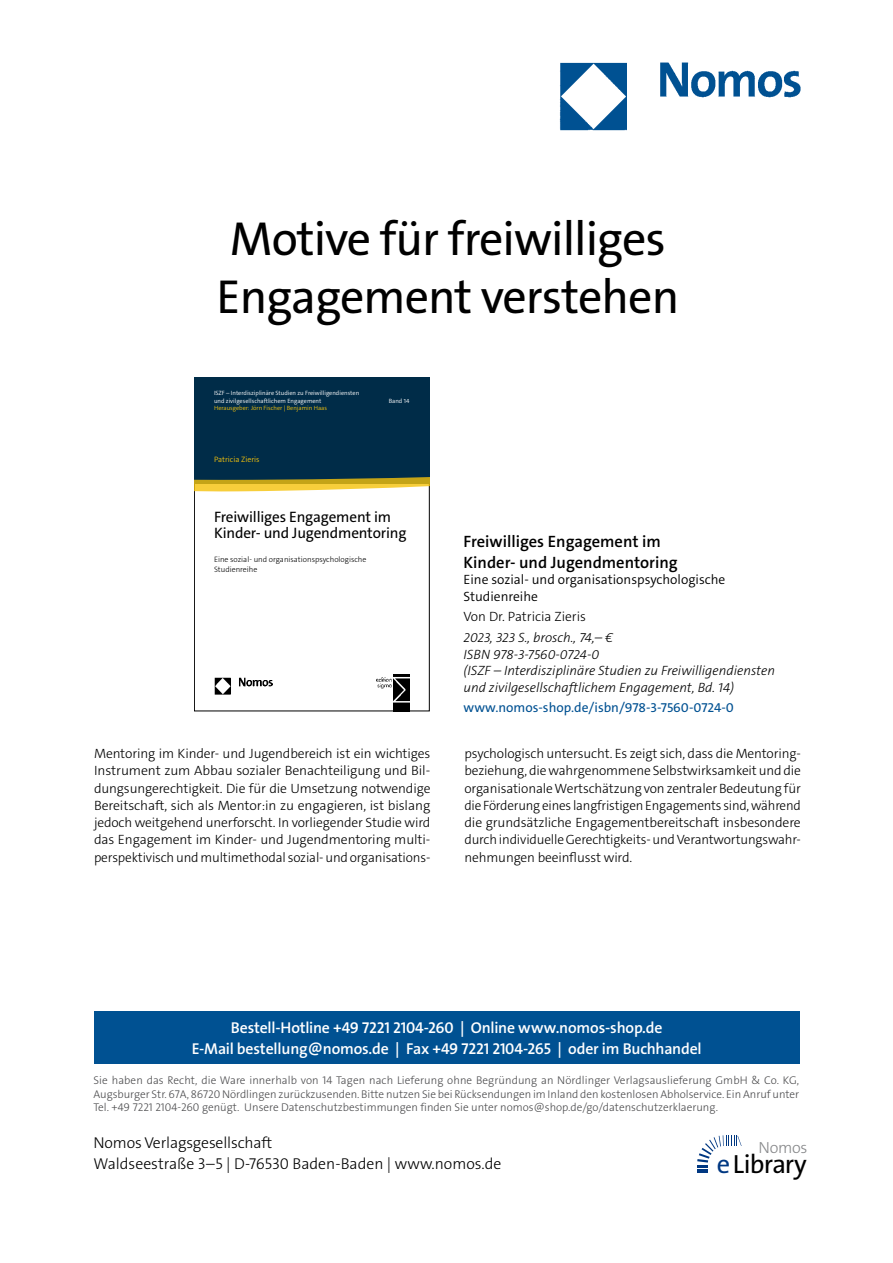
<style>
.page{position:relative;width:893px;height:1263px;background:#fff}
.page>*{position:absolute;margin:0;border:0;box-sizing:border-box;transform-origin:0 0}
._000_Headline{font:48px/57.6px "The Sans Os F";letter-spacing:-.02em;color:#000}
.t1{font:26.4px "The Sans Os F";letter-spacing:-.03em;color:#000}
._001_Buchtitel{font:600 16.5px/21px "The Sans C5";color:#000}
.t2{font:300 16.2px "The Sans Os F";letter-spacing:-.02em;color:#87888a}
.t3{font:600 15.75px/21px "The Sans Os F";letter-spacing:-.01em;color:#fff;text-align:center}
.t4{font:300 15.75px/21px "The Sans Os F";color:#000}
.t5{font:15.15px/16.4px "The Sans C5";letter-spacing:-.01em;color:#000}
._005_Fließtext{font:300 13.5px/17.2px "The Sans C5";letter-spacing:-.01em;color:#000;text-align:justify}
._004_Bibilo{font:italic 300 13.5px/16.5px "The Sans C5";color:#000}
._002_Untertitel{font:300 13.5px/16.5px "The Sans C5";color:#000}
.www_link{font:13.5px "The Sans C5";color:#005192}
._003_Autor{font:300 13.5px "The Sans C5";color:#000}
.t6{font:300 11.25px/13.5px "The Sans Os F";color:#4b4b4d;text-align:justify}
.t7{font:300 7.8px/10.1px "The Sans C5";color:#000}
.t8{font:300 7.8px "The Sans C5";color:#f5c20b}
.t9{font:300 6.15px/7.4px "The Sans C5";color:#fff}
.t10{font:300 6.15px "The Sans C5";color:#f5c20b}
.s1{color:#003882}
</style>
<div class="page">
<img style="left:559px;top:62px;width:242px;height:69px">
<div style="left:94px;top:1011px;width:705px;height:52px;background:#005192"></div>
<svg style="left:697px;top:1135px;width:45px;height:38px"></svg>
<div style="left:194px;top:476px;width:236px;height:235px;border:1px solid #000"></div>
<div style="left:194px;top:377px;width:236px;height:107px;background:#002c48"></div>
<img style="left:376px;top:675px;width:34px;height:36px">
<svg style="left:194px;top:477px;width:236px;height:15px"></svg>
<img style="left:214px;top:677px;width:58px;height:17px">
<p class="_000_Headline" style="left:217px;top:210px;width:464px">Motive für freiwilliges<br>Engagement verstehen</p>
<p class="t9" style="left:214px;top:389px;width:147px">ISZF – Interdisziplinäre Studien zu Freiwilligendiensten und zivilgesellschaftlichem Engagement</p>
<p class="t9" style="left:389px;top:397px;width:22px">Band 14</p>
<p class="t10" style="left:214px;top:404px;width:115px">Herausgeber: Jörn Fischer | Benjamin Haas</p>
<p class="t8" style="left:214px;top:455px;width:47px">Patricia Zieris</p>
<p class="t5" style="left:214px;top:509px;width:194px">Freiwilliges Engagement im<br>Kinder- und Jugendmentoring</p>
<p class="t7" style="left:214px;top:554px;width:154px">Eine sozial- und organisationspsychologische<br>Studienreihe</p>
<p class="_001_Buchtitel" style="left:463px;top:531px;width:216px">Freiwilliges Engagement im<br>Kinder- und Jugendmentoring</p>
<p class="_002_Untertitel" style="left:463px;top:571px;width:263px">Eine sozial- und organisationspsychologische<br>Studienreihe</p>
<p class="_003_Autor" style="left:463px;top:608px;width:124px">Von Dr. Patricia Zieris</p>
<p class="_004_Bibilo" style="left:463px;top:629px;width:313px">2023, 323 S., brosch., 74,– €<br>ISBN 978-3-7560-0724-0<br>(ISZF – Interdisziplinäre Studien zu Freiwilligendiensten und zivilgesellschaftlichem Engagement, Bd. 14)</p>
<p class="www_link" style="left:463px;top:699px;width:272px">www.nomos-shop.de/isbn/978-3-7560-0724-0</p>
<p class="_005_Fließtext" style="left:94px;top:745px;width:338px">Mentoring im Kinder- und Jugendbereich ist ein wichtiges Instrument zum Abbau sozialer Benachteiligung und Bil&shy;dungsungerechtigkeit. Die für die Umsetzung notwendige Bereitschaft, sich als Mentor:in zu engagieren, ist bislang jedoch weitgehend unerforscht. In vorliegender Studie wird das Engagement im Kinder- und Jugendmentoring multi&shy;perspektivisch und multimethodal sozial- und organisations-</p>
<p class="_005_Fließtext" style="left:464px;top:745px;width:338px">psychologisch untersucht. Es zeigt sich, dass die Mentoring&shy;beziehung, die wahrgenommene Selbstwirksamkeit und die organisationale Wertschätzung von zentraler Bedeutung für die Förderung eines langfristigen Engagements sind, während die grundsätzliche Engagementbereitschaft insbesondere durch individuelle Gerechtigkeits- und Verantwortungswahr&shy;nehmungen beeinflusst wird.</p>
<p class="t3" style="left:192px;top:1017px;width:511px">Bestell-Hotline +49 7221 2104-260 | Online www.nomos-shop.de<br>E-Mail bestellung@nomos.de | Fax +49 7221 2104-265 | oder im Buchhandel</p>
<p class="t6" style="left:94px;top:1074px;width:707px">Sie haben das Recht, die Ware innerhalb von 14 Tagen nach Lieferung ohne Begründung an Nördlinger Verlagsauslieferung GmbH &amp; Co. KG, Augsburger Str. 67A, 86720 Nördlingen zurückzusenden. Bitte nutzen Sie bei Rücksendungen im Inland den kostenlosen Abholservice. Ein Anruf unter Tel. +49 7221 2104-260 genügt. Unsere Datenschutzbestimmungen finden Sie unter nomos@shop.de/go/datenschutzerklaerung.</p>
<p class="t4" style="left:94px;top:1133px;width:409px">Nomos Verlagsgesellschaft<br>Waldseestraße 3–5 | D-76530 Baden-Baden | www.nomos.de</p>
<p class="t2" style="left:758px;top:1137px;width:51px">Nomos</p>
<h2 class="t1" style="left:717px;top:1147px;width:91px"><span class="s1">e</span>Library</h2>
</div>
